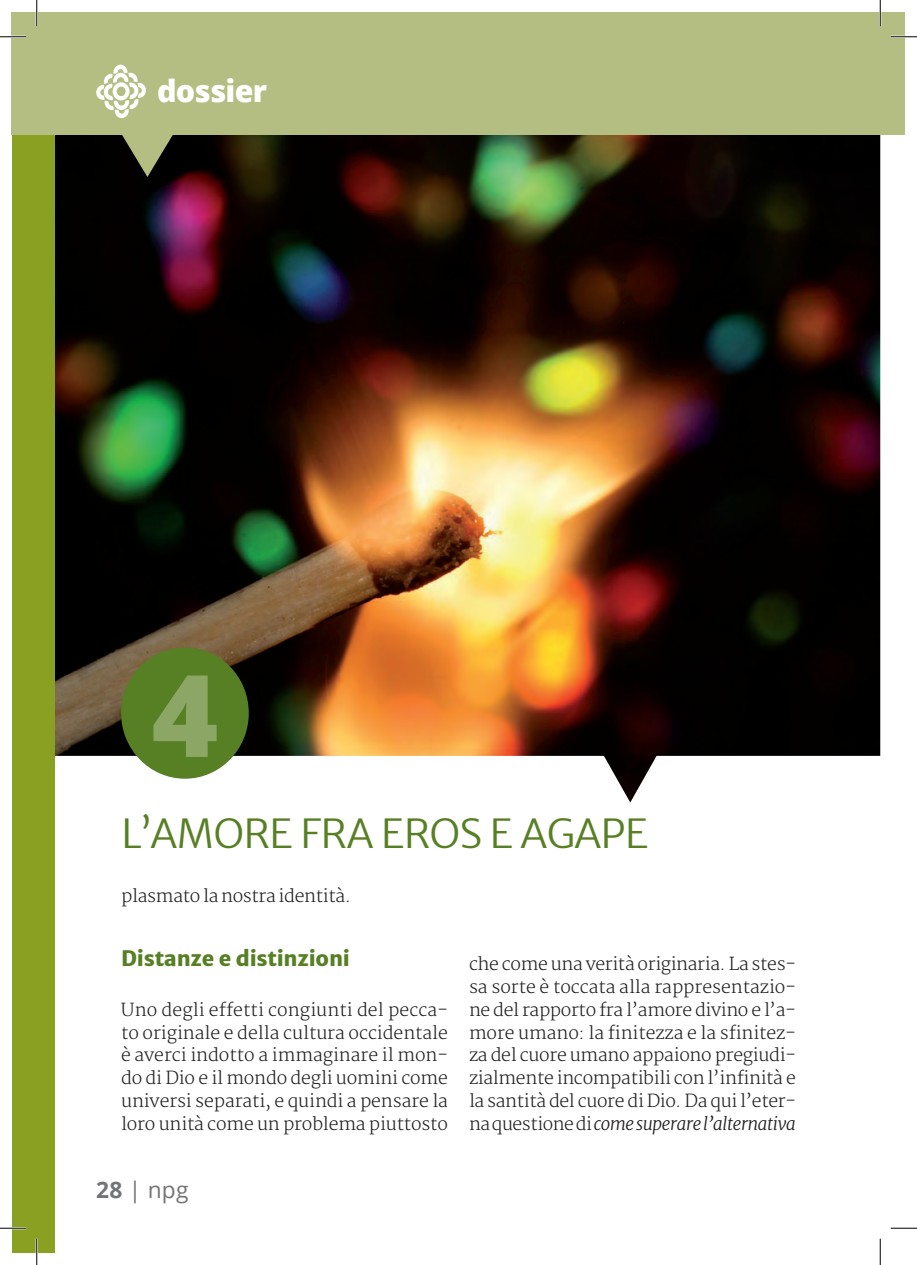
<style>
.page{position:relative;width:917px;height:1265px;background:#fff}
.page>*{position:absolute;margin:0;border:0;box-sizing:border-box;transform-origin:0 0}
.t1{font:800 113.92px "Open Sans";color:#8ca665}
.t2{font:300 40.25px "Merriweather Sans";color:#577f23}
.t3{font:800 30.45px "Open Sans";letter-spacing:-.025em;color:#fff}
.t4{font:22.75px "Open Sans";color:#727477}
.t5{font:800 21px "Merriweather Sans";letter-spacing:-.01em;color:#577f23}
.t6{font:300 17.5px/22.8px "Merriweather";letter-spacing:-.015em;color:#231f20;text-align:justify}
.s1{font-weight:700}
.s2{font-style:italic}
</style>
<div class="page">
<img style="left:54px;top:134px;width:826px;height:668px">
<div style="left:121px;top:647px;width:128px;height:131px;background:#577f23;border-radius:50%"></div>
<div style="left:12px;top:14px;width:42px;height:1238px;background:#8aa022"></div>
<div style="left:12px;top:12px;width:893px;height:122px;background:#b4be83"></div>
<svg style="left:96px;top:64px;width:50px;height:54px"></svg>
<svg style="left:121px;top:134px;width:53px;height:43px;background:#585d40"></svg>
<hr style="left:0;top:36px;width:26px;height:2px;background:#fff">
<hr style="left:891px;top:36px;width:26px;height:2px;background:#fff">
<hr style="left:0;top:1226px;width:26px;height:2px;background:#fff">
<hr style="left:36px;top:0;width:2px;height:26px;background:#fff">
<hr style="left:36px;top:1238px;width:2px;height:26px;background:#fff">
<hr style="left:879px;top:0;width:2px;height:26px;background:#fff">
<svg style="left:0;top:36px;width:26px;height:1px"></svg>
<svg style="left:891px;top:36px;width:26px;height:1px"></svg>
<svg style="left:0;top:1227px;width:26px;height:1px"></svg>
<svg style="left:891px;top:1227px;width:26px;height:1px"></svg>
<svg style="left:36px;top:0;width:1px;height:26px"></svg>
<svg style="left:36px;top:1238px;width:1px;height:26px"></svg>
<svg style="left:880px;top:0;width:1px;height:26px"></svg>
<svg style="left:880px;top:1238px;width:1px;height:26px"></svg>
<h3 class="t3" style="left:157px;top:68px;width:111px">dossier</h3>
<h1 class="t1" style="left:152px;top:628px;width:68px">4</h1>
<h2 class="t2" style="left:121px;top:808px;width:53px">L’AMOREFRAEROSEAGAPE</h2>
<p class="t6" style="left:121px;top:884px;width:231px">plasmato la nostra identità.</p>
<p class="t5" style="left:121px;top:945px;width:230px">Distanze e distinzioni</p>
<p class="t6" style="left:121px;top:998px;width:328px">Uno degli effetti congiunti del pecca&shy;to originale e della cultura occidentale è averci indotto a immaginare il mon&shy;do di Dio e il mondo degli uomini come universi separati, e quindi a pensare la loro unità come un problema piuttosto</p>
<h3 class="t4" style="left:96px;top:1173px;width:94px"><span class="s1">28</span> | npg</h3>
<p class="t6" style="left:469px;top:953px;width:328px">che come una verità originaria. La stes&shy;sa sorte è toccata alla rappresentazio&shy;ne del rapporto fra l’amore divino e l’a&shy;more umano: la finitezza e la sfinitez&shy;za del cuore umano appaiono pregiudi&shy;zialmente incompatibili con l’infinità e la santità del cuore di Dio. Da qui l’eter&shy;na questione di <span class="s2">come superare l’alternativa</span></p>
</div>
